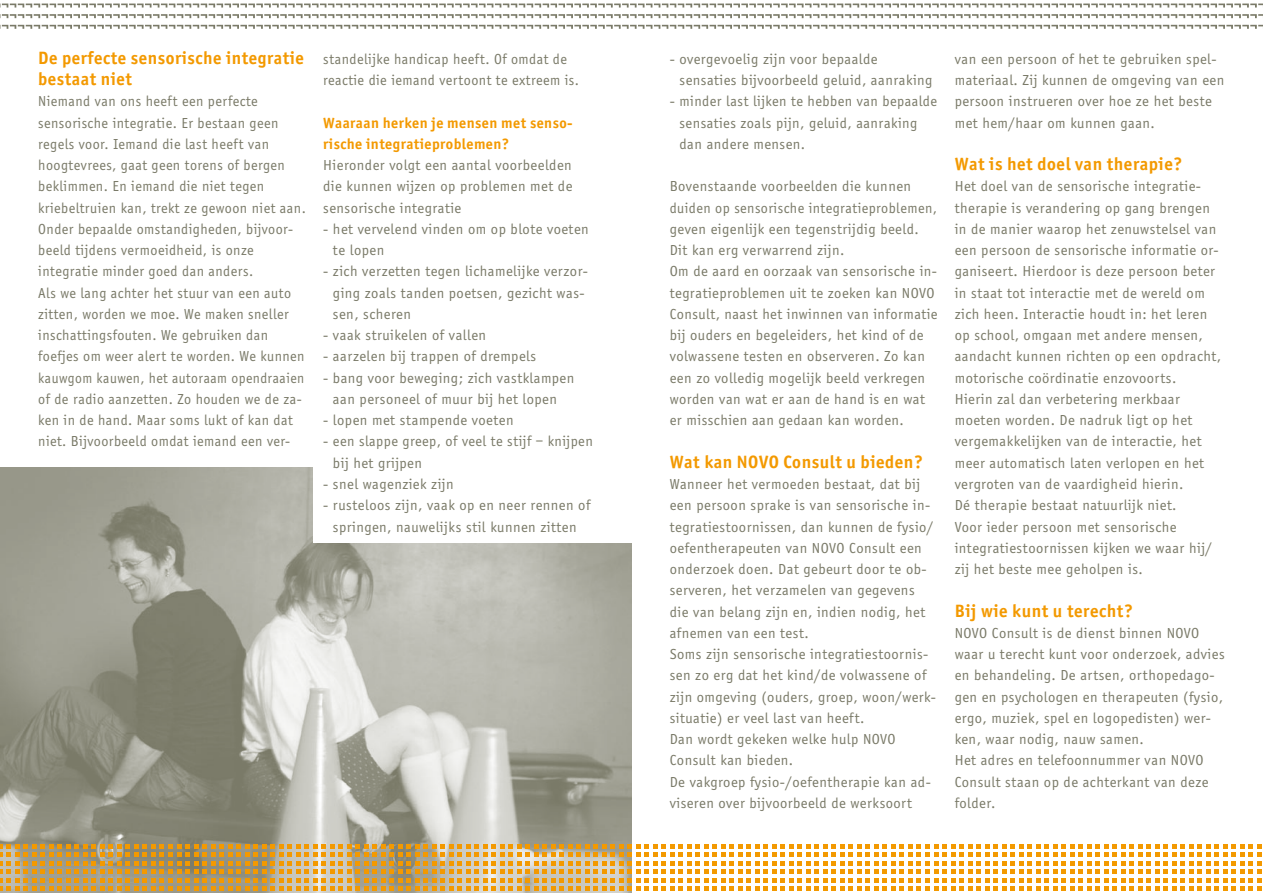
<style>
.page{position:relative;width:1263px;height:893px;background:#fff}
.page>*{position:absolute;margin:0;border:0;box-sizing:border-box;transform-origin:0 0}
.t1{font:700 18px/21.3px "Office San";letter-spacing:.03em;color:#f39900}
.t2{font:15px/21.3px "Officina Sans";letter-spacing:.03em;color:#7a7a68}
.t3{font:700 15px/21.3px "Office San";letter-spacing:.03em;color:#f39900}
</style>
<div class="page">
<img style="left:0;top:468px;width:631px;height:425px">
<div style="left:313px;top:457px;width:351px;height:85px;background:#fff"></div>
<svg style="left:0;top:4px;width:1263px;height:4px"></svg>
<svg style="left:0;top:14px;width:1263px;height:4px"></svg>
<svg style="left:0;top:25px;width:1263px;height:4px"></svg>
<svg style="left:0;top:844px;width:1261px;height:47px"></svg>
<p class="t1" style="left:38px;top:47px;width:267px">De perfecte sensorische integratie bestaat niet</p>
<p class="t2" style="left:38px;top:91px;width:269px">Niemand van ons heeft een perfecte sensorische integratie. Er bestaan geen regels voor. Iemand die last heeft van hoogtevrees, gaat geen torens of bergen beklimmen. En iemand die niet tegen kriebeltruien kan, trekt ze gewoon niet aan.<br>Onder bepaalde omstandigheden, bijvoor&shy;beeld tijdens vermoeidheid, is onze integratie minder goed dan anders.<br>Als we lang achter het stuur van een auto zitten, worden we moe. We maken sneller inschattingsfouten. We gebruiken dan foefjes om weer alert te worden. We kunnen kauwgom kauwen, het autoraam opendraaien of de radio aanzetten. Zo houden we de za&shy;ken in de hand. Maar soms lukt of kan dat niet. Bijvoorbeeld omdat iemand een ver-</p>
<p class="t2" style="left:323px;top:48px;width:257px">standelijke handicap heeft. Of omdat de reactie die iemand vertoont te extreem is.</p>
<p class="t3" style="left:323px;top:112px;width:251px">Waaraan herken je mensen met senso&shy;rische integratieproblemen?</p>
<p class="t2" style="left:323px;top:155px;width:251px;text-align:justify">Hieronder volgt een aantal voorbeelden die kunnen wijzen op problemen met de sensorische integratie</p>
<p class="t2" style="left:333px;top:218px;width:257px;text-indent:-10px">- het vervelend vinden om op blote voeten te lopen</p>
<p class="t2" style="left:333px;top:261px;width:256px;text-indent:-10px">- zich verzetten tegen lichamelijke verzor&shy;ging zoals tanden poetsen, gezicht was&shy;sen, scheren</p>
<p class="t2" style="left:323px;top:325px;width:164px">- vaak struikelen of vallen</p>
<p class="t2" style="left:323px;top:346px;width:214px">- aarzelen bij trappen of drempels</p>
<p class="t2" style="left:323px;top:367px;width:253px;text-align:center">- bang voor beweging; zich vastklampen aan personeel of muur bij het lopen</p>
<p class="t2" style="left:323px;top:410px;width:192px">- lopen met stampende voeten</p>
<p class="t2" style="left:333px;top:431px;width:261px;text-indent:-10px">- een slappe greep, of veel te stijf – knijpen bij het grijpen</p>
<p class="t2" style="left:323px;top:474px;width:132px">- snel wagenziek zijn</p>
<p class="t2" style="left:323px;top:495px;width:269px;text-align:center">- rusteloos zijn, vaak op en neer rennen of springen, nauwelijks stil kunnen zitten</p>
<p class="t2" style="left:679px;top:48px;width:254px;text-indent:-10px">- overgevoelig zijn voor bepaalde sensaties bijvoorbeeld geluid, aanraking</p>
<p class="t2" style="left:679px;top:91px;width:259px;text-indent:-10px">- minder last lijken te hebben van bepaalde sensaties zoals pijn, geluid, aanraking dan andere mensen.</p>
<p class="t2" style="left:670px;top:176px;width:269px">Bovenstaande voorbeelden die kunnen duiden op sensorische integratieproblemen, geven eigenlijk een tegenstrijdig beeld.<br>Dit kan erg verwarrend zijn.<br>Om de aard en oorzaak van sensorische in&shy;tegratieproblemen uit te zoeken kan NOVO Consult, naast het inwinnen van informatie bij ouders en begeleiders, het kind of de volwassene testen en observeren. Zo kan een zo volledig mogelijk beeld verkregen worden van wat er aan de hand is en wat er misschien aan gedaan kan worden.</p>
<p class="t1" style="left:670px;top:451px;width:255px">Wat kan NOVO Consult u bieden?</p>
<p class="t2" style="left:670px;top:474px;width:268px">Wanneer het vermoeden bestaat, dat bij een persoon sprake is van sensorische in&shy;tegratiestoornissen, dan kunnen de fysio/ oefentherapeuten van NOVO Consult een onderzoek doen. Dat gebeurt door te ob&shy;serveren, het verzamelen van gegevens die van belang zijn en, indien nodig, het afnemen van een test.<br>Soms zijn sensorische integratiestoornis&shy;sen zo erg dat het kind/de volwassene of zijn omgeving (ouders, groep, woon/werk&shy;situatie) er veel last van heeft.<br>Dan wordt gekeken welke hulp NOVO Consult kan bieden.<br>De vakgroep fysio-/oefentherapie kan ad&shy;viseren over bijvoorbeeld de werksoort</p>
<p class="t2" style="left:955px;top:48px;width:271px">van een persoon of het te gebruiken spel&shy;materiaal. Zij kunnen de omgeving van een persoon instrueren over hoe ze het beste met hem/haar om kunnen gaan.</p>
<p class="t1" style="left:955px;top:153px;width:229px">Wat is het doel van therapie?</p>
<p class="t2" style="left:955px;top:176px;width:268px">Het doel van de sensorische integratie&shy;therapie is verandering op gang brengen in de manier waarop het zenuwstelsel van een persoon de sensorische informatie or&shy;ganiseert. Hierdoor is deze persoon beter in staat tot interactie met de wereld om zich heen. Interactie houdt in: het leren op school, omgaan met andere mensen, aandacht kunnen richten op een opdracht, motorische coördinatie enzovoorts.<br>Hierin zal dan verbetering merkbaar moeten worden. De nadruk ligt op het vergemakkelijken van de interactie, het meer automatisch laten verlopen en het vergroten van de vaardigheid hierin.<br>Dé therapie bestaat natuurlijk niet.<br>Voor ieder persoon met sensorische integratiestoornissen kijken we waar hij/ zij het beste mee geholpen is.</p>
<p class="t1" style="left:955px;top:600px;width:180px">Bij wie kunt u terecht?</p>
<p class="t2" style="left:955px;top:622px;width:271px">NOVO Consult is de dienst binnen NOVO waar u terecht kunt voor onderzoek, advies en behandeling. De artsen, orthopedago&shy;gen en psychologen en therapeuten (fysio, ergo, muziek, spel en logopedisten) wer&shy;ken, waar nodig, nauw samen.<br>Het adres en telefoonnummer van NOVO Consult staan op de achterkant van deze folder.</p>
</div>
